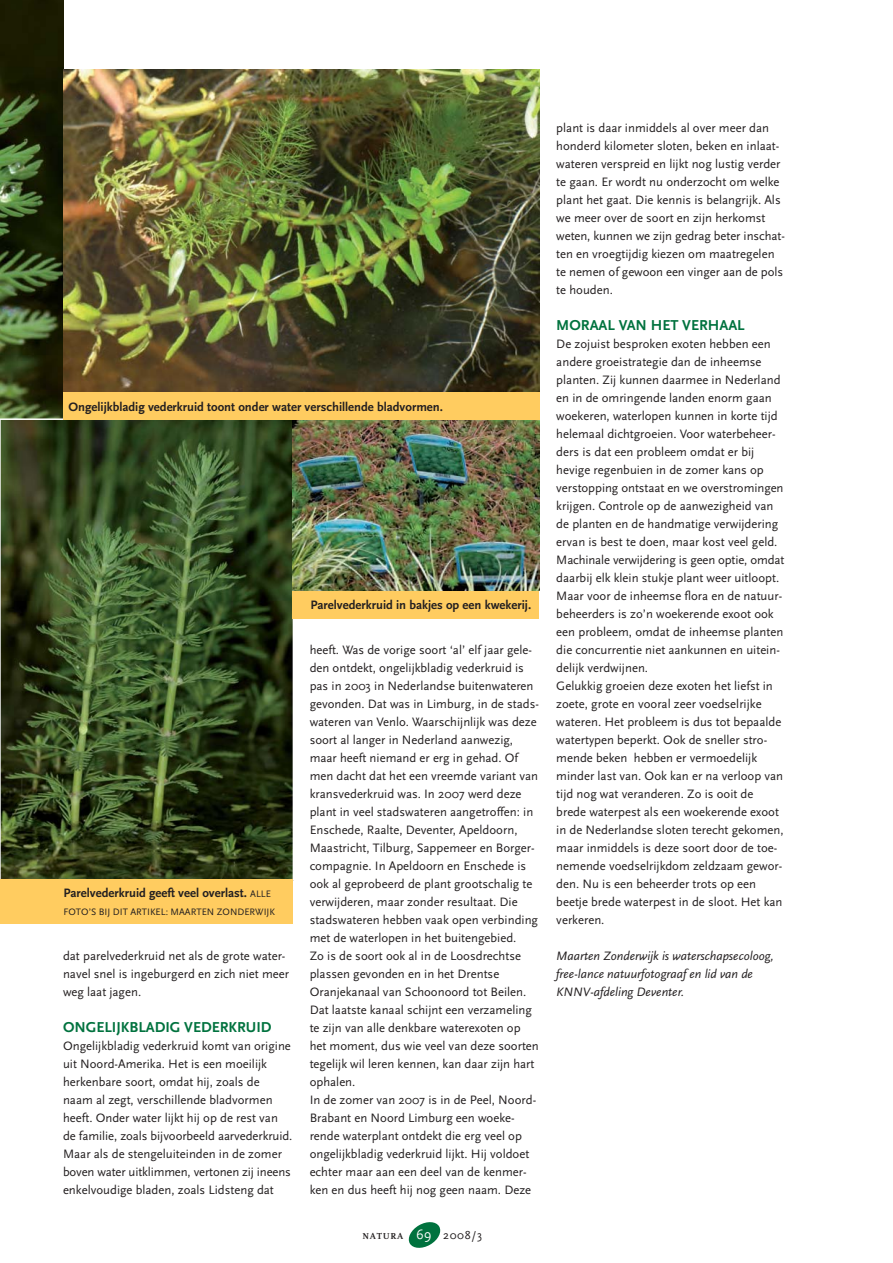
<style>
.page{position:relative;width:893px;height:1263px;background:#fff}
.page>*{position:absolute;margin:0;border:0;box-sizing:border-box;transform-origin:0 0}
.t1{font:700 15px "Scala Sans";color:#00723e}
.t2{font:12.75px/18px "Scala Sans";color:#231f20}
.t3{font:700 12.75px "Scala Sans";color:#231f20}
.t4{font:italic 12.75px/18px "Scala Sans";color:#231f20}
.t5{font:9.75px "Scala Sans";color:#231f20}
.t6{font:700 9px "FF Scala";letter-spacing:.08em;color:#231f20}
.s1{font-weight:400;font-size:9.75px}
.s2{font-family:"Scala Sans";font-weight:400;font-size:14.25px;color:#fff}
.s3{font-family:"Scala Sans";font-weight:400;font-size:12px}
</style>
<div class="page">
<svg style="left:408px;top:1222px;width:33px;height:26px"></svg>
<img style="left:0;top:0;width:63px;height:418px">
<img style="left:3px;top:421px;width:288px;height:457px">
<div style="left:293px;top:590px;width:246px;height:28px;background:#ffcc60"></div>
<img style="left:63px;top:69px;width:476px;height:324px">
<div style="left:1px;top:879px;width:292px;height:45px;background:#ffcc60"></div>
<img style="left:293px;top:420px;width:246px;height:171px">
<div style="left:63px;top:393px;width:476px;height:27px;background:#ffcc60"></div>
<p class="t3" style="left:68px;top:402px;width:376px">Ongelijkbladig vederkruid toont onder water verschillende bladvormen.</p>
<p class="t3" style="left:63px;top:888px;width:209px">Parelvederkruid geeft veel overlast. <span class="s1">ALLE</span></p>
<p class="t5" style="left:63px;top:907px;width:213px">FOTO’S BIJ DIT ARTIKEL: MAARTEN ZONDERWIJK</p>
<p class="t2" style="left:63px;top:948px;width:228px">dat parelvederkruid net als de grote water&shy;navel snel is ingeburgerd en zich niet meer weg laat jagen.</p>
<p class="t1" style="left:63px;top:1021px;width:210px">ONGELIJKBLADIG VEDERKRUID</p>
<p class="t2" style="left:63px;top:1038px;width:231px">Ongelijkbladig vederkruid komt van origine uit Noord-Amerika. Het is een moeilijk herkenbare soort, omdat hij, zoals de naam al zegt, verschillende bladvormen heeft. Onder water lijkt hij op de rest van de familie, zoals bijvoorbeeld aarvederkruid.<br>Maar als de stengeluiteinden in de zomer boven water uitklimmen, vertonen zij ineens enkelvoudige bladen, zoals Lidsteng dat</p>
<p class="t3" style="left:310px;top:600px;width:222px">Parelvederkruid in bakjes op een kwekerij.</p>
<p class="t2" style="left:310px;top:642px;width:231px">heeft. Was de vorige soort ‘al’ elf jaar gele&shy;den ontdekt, ongelijkbladig vederkruid is pas in 2003 in Nederlandse buitenwateren gevonden. Dat was in Limburg, in de stads&shy;wateren van Venlo. Waarschijnlijk was deze soort al langer in Nederland aanwezig, maar heeft niemand er erg in gehad. Of men dacht dat het een vreemde variant van kransvederkruid was. In 2007 werd deze plant in veel stadswateren aangetroffen: in Enschede, Raalte, Deventer, Apeldoorn, Maastricht, Tilburg, Sappemeer en Borger&shy;compagnie. In Apeldoorn en Enschede is ook al geprobeerd de plant grootschalig te verwijderen, maar zonder resultaat. Die stadswateren hebben vaak open verbinding met de waterlopen in het buitengebied.<br>Zo is de soort ook al in de Loosdrechtse plassen gevonden en in het Drentse Oranjekanaal van Schoonoord tot Beilen.<br>Dat laatste kanaal schijnt een verzameling te zijn van alle denkbare waterexoten op het moment, dus wie veel van deze soorten tegelijk wil leren kennen, kan daar zijn hart ophalen.<br>In de zomer van 2007 is in de Peel, Noord-Brabant en Noord Limburg een woeke&shy;rende waterplant ontdekt die erg veel op ongelijkbladig vederkruid lijkt. Hij voldoet echter maar aan een deel van de kenmer&shy;ken en dus heeft hij nog geen naam. Deze</p>
<p class="t6" style="left:363px;top:1233px;width:121px">NATURA <span class="s2">69</span> <span class="s3">2008/3</span></p>
<p class="t2" style="left:556px;top:120px;width:230px">plant is daar inmiddels al over meer dan honderd kilometer sloten, beken en inlaat&shy;wateren verspreid en lijkt nog lustig verder te gaan. Er wordt nu onderzocht om welke plant het gaat. Die kennis is belangrijk. Als we meer over de soort en zijn herkomst weten, kunnen we zijn gedrag beter inschat&shy;ten en vroegtijdig kiezen om maatregelen te nemen of gewoon een vinger aan de pols te houden.</p>
<p class="t1" style="left:556px;top:319px;width:190px">MORAAL VAN HET VERHAAL</p>
<p class="t2" style="left:556px;top:336px;width:229px">De zojuist besproken exoten hebben een andere groeistrategie dan de inheemse planten. Zij kunnen daarmee in Nederland en in de omringende landen enorm gaan woekeren, waterlopen kunnen in korte tijd helemaal dichtgroeien. Voor waterbeheer&shy;ders is dat een probleem omdat er bij hevige regenbuien in de zomer kans op verstopping ontstaat en we overstromingen krijgen. Controle op de aanwezigheid van de planten en de handmatige verwijdering ervan is best te doen, maar kost veel geld.<br>Machinale verwijdering is geen optie, omdat daarbij elk klein stukje plant weer uitloopt.<br>Maar voor de inheemse flora en de natuur&shy;beheerders is zo’n woekerende exoot ook een probleem, omdat de inheemse planten die concurrentie niet aankunnen en uitein&shy;delijk verdwijnen.<br>Gelukkig groeien deze exoten het liefst in zoete, grote en vooral zeer voedselrijke wateren. Het probleem is dus tot bepaalde watertypen beperkt. Ook de sneller stro&shy;mende beken hebben er vermoedelijk minder last van. Ook kan er na verloop van tijd nog wat veranderen. Zo is ooit de brede waterpest als een woekerende exoot in de Nederlandse sloten terecht gekomen, maar inmiddels is deze soort door de toe&shy;nemende voedselrijkdom zeldzaam gewor&shy;den. Nu is een beheerder trots op een beetje brede waterpest in de sloot. Het kan verkeren.</p>
<p class="t4" style="left:556px;top:948px;width:219px">Maarten Zonderwijk is waterschapsecoloog, free-lance natuurfotograaf en lid van de<br>KNNV-afdeling Deventer.</p>
</div>
